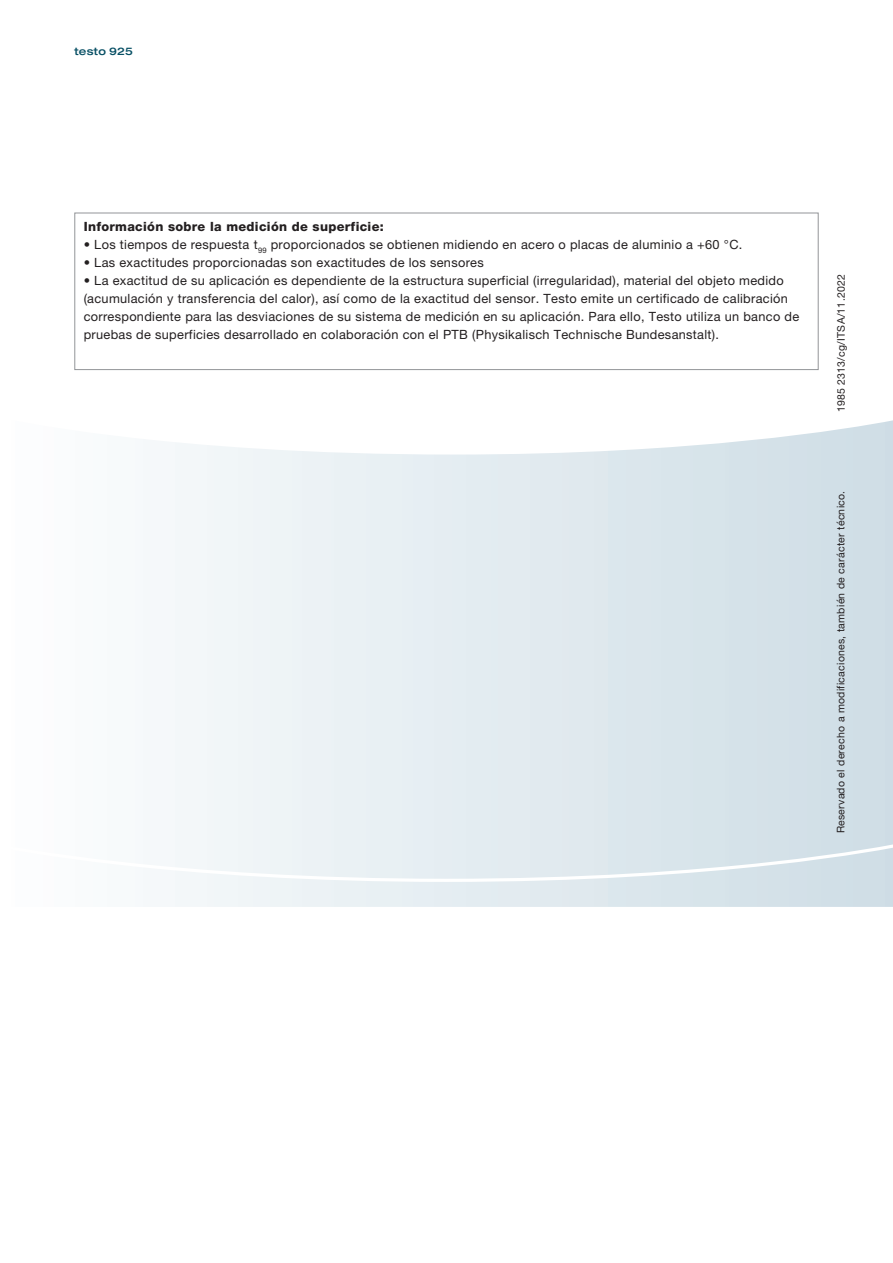
<style>
.page{position:relative;width:893px;height:1263px;background:#fff}
.page>*{position:absolute;margin:0;border:0;box-sizing:border-box;transform-origin:0 0}
.DS_Copy_8_5{font:12.75px "Helvetica Neue LTW1 G";letter-spacing:.025em;color:#231f20}
.DS_Copy_8_5-2{font:800 12.75px "Helvetica Neue LTW1 G";letter-spacing:.025em;color:#231f20}
.DS_Copy_7{font:10.5px "Helvetica Neue LTW1 G";letter-spacing:.025em;color:#231f20}
.DS_Rubrik{font:500 expanded 10.5px "Helvetica Neue LTW1 G";letter-spacing:.025em;color:#074f64}
</style>
<div class="page">
<svg style="left:175px;top:420px;width:718px;height:420px"></svg>
<svg style="left:175px;top:840px;width:718px;height:67px"></svg>
<div style="left:74px;top:213px;width:745px;height:157px;border:1px solid #939598"></div>
<p class="DS_Rubrik" style="left:74px;top:44px;width:60px">testo 925</p>
<p class="DS_Copy_8_5-2" style="left:84px;top:219px;width:302px">Información sobre la medición de superficie:</p>
<p class="DS_Copy_8_5" style="left:84px;top:237px;width:660px">• Los tiempos de respuesta t<sub>99</sub> proporcionados se obtienen midiendo en acero o placas de aluminio a +60 °C.</p>
<p class="DS_Copy_8_5" style="left:84px;top:255px;width:402px">• Las exactitudes proporcionadas son exactitudes de los sensores</p>
<p class="DS_Copy_8_5" style="left:84px;top:273px;width:702px">• La exactitud de su aplicación es dependiente de la estructura superficial (irregularidad), material del objeto medido</p>
<p class="DS_Copy_8_5" style="left:84px;top:291px;width:706px">(acumulación y transferencia del calor), así como de la exactitud del sensor. Testo emite un certificado de calibración</p>
<p class="DS_Copy_8_5" style="left:84px;top:309px;width:717px">correspondiente para las desviaciones de su sistema de medición en su aplicación. Para ello, Testo utiliza un banco de</p>
<p class="DS_Copy_8_5" style="left:84px;top:327px;width:637px">pruebas de superficies desarrollado en colaboración con el PTB (Physikalisch Technische Bundesanstalt).</p>
<p class="DS_Copy_7" style="left:835px;top:412px;width:140px;rotate:-90deg">1985 2313/cg/ITSA/11.2022</p>
<p class="DS_Copy_7" style="left:834px;top:833px;width:344px;rotate:-90deg">Reservado el derecho a modificaciones, también de carácter técnico.</p>
</div>
